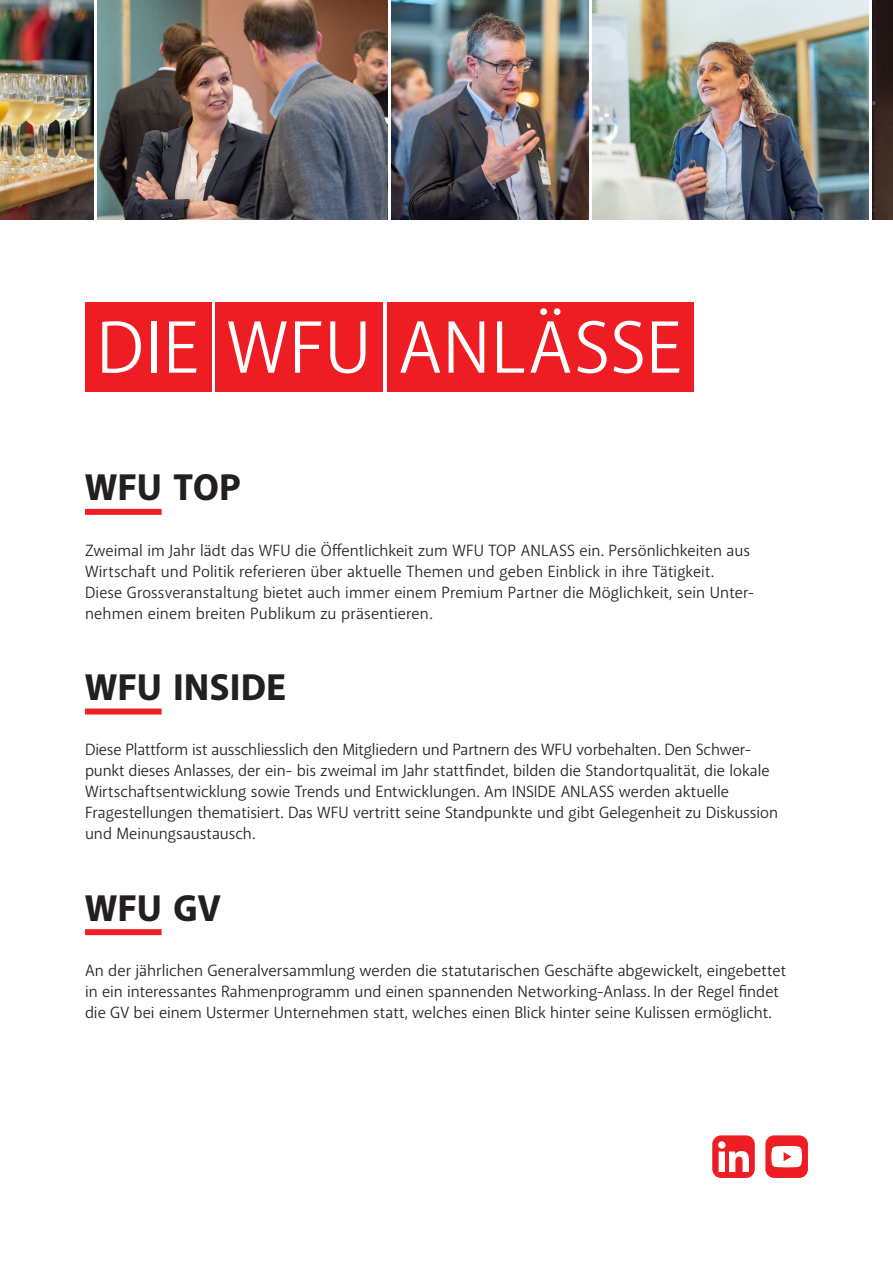
<style>
.page{position:relative;width:893px;height:1263px;background:#fff}
.page>*{position:absolute;margin:0;border:0;box-sizing:border-box;transform-origin:0 0}
.t1{font:75px "Akagi";letter-spacing:.01em;color:#fff}
.t2{font:800 37.5px "Akagi";letter-spacing:.015em;color:#231f20}
.t3{font:16.5px/21px "Akagi";color:#231f20}
</style>
<div class="page">
<div style="left:85px;top:302px;width:126px;height:90px;background:#ee1d23"></div>
<div style="left:387px;top:302px;width:307px;height:90px;background:#ee1d23"></div>
<div style="left:215px;top:302px;width:168px;height:90px;background:#ee1d23"></div>
<svg style="left:712px;top:1135px;width:43px;height:43px"></svg>
<svg style="left:765px;top:1135px;width:43px;height:43px"></svg>
<div style="left:85px;top:509px;width:77px;height:6px;background:#ee1d23"></div>
<div style="left:85px;top:708px;width:77px;height:6px;background:#ee1d23"></div>
<div style="left:85px;top:929px;width:77px;height:6px;background:#ee1d23"></div>
<img style="left:392px;top:0;width:196px;height:219px">
<img style="left:0;top:0;width:93px;height:219px">
<img style="left:97px;top:0;width:290px;height:219px">
<img style="left:592px;top:0;width:276px;height:219px">
<img style="left:872px;top:0;width:21px;height:219px">
<h1 class="t1" style="left:96px;top:302px;width:588px">DIE WFU ANLÄSSE</h1>
<h2 class="t2" style="left:85px;top:465px;width:157px">WFU TOP</h2>
<p class="t3" style="left:85px;top:539px;width:669px">Zweimal im Jahr lädt das WFU die Öffentlichkeit zum WFU TOP ANLASS ein. Persönlichkeiten aus Wirtschaft und Politik referieren über aktuelle Themen und geben Einblick in ihre Tätigkeit.<br>Diese Grossveranstaltung bietet auch immer einem Premium Partner die Möglichkeit, sein Unter&shy;nehmen einem breiten Publikum zu präsentieren.</p>
<h2 class="t2" style="left:85px;top:664px;width:203px">WFU INSIDE</h2>
<p class="t3" style="left:85px;top:739px;width:694px">Diese Plattform ist ausschliesslich den Mitgliedern und Partnern des WFU vorbehalten. Den Schwer&shy;punkt dieses Anlasses, der ein- bis zweimal im Jahr stattfindet, bilden die Standortqualität, die lokale Wirtschaftsentwicklung sowie Trends und Entwicklungen. Am INSIDE ANLASS werden aktuelle Fragestellungen thematisiert. Das WFU vertritt seine Standpunkte und gibt Gelegenheit zu Diskussion und Meinungsaustausch.</p>
<h2 class="t2" style="left:85px;top:885px;width:137px">WFU GV</h2>
<p class="t3" style="left:85px;top:959px;width:703px">An der jährlichen Generalversammlung werden die statutarischen Geschäfte abgewickelt, eingebettet in ein interessantes Rahmenprogramm und einen spannenden Networking-Anlass. In der Regel findet die GV bei einem Ustermer Unternehmen statt, welches einen Blick hinter seine Kulissen ermöglicht.</p>
</div>
